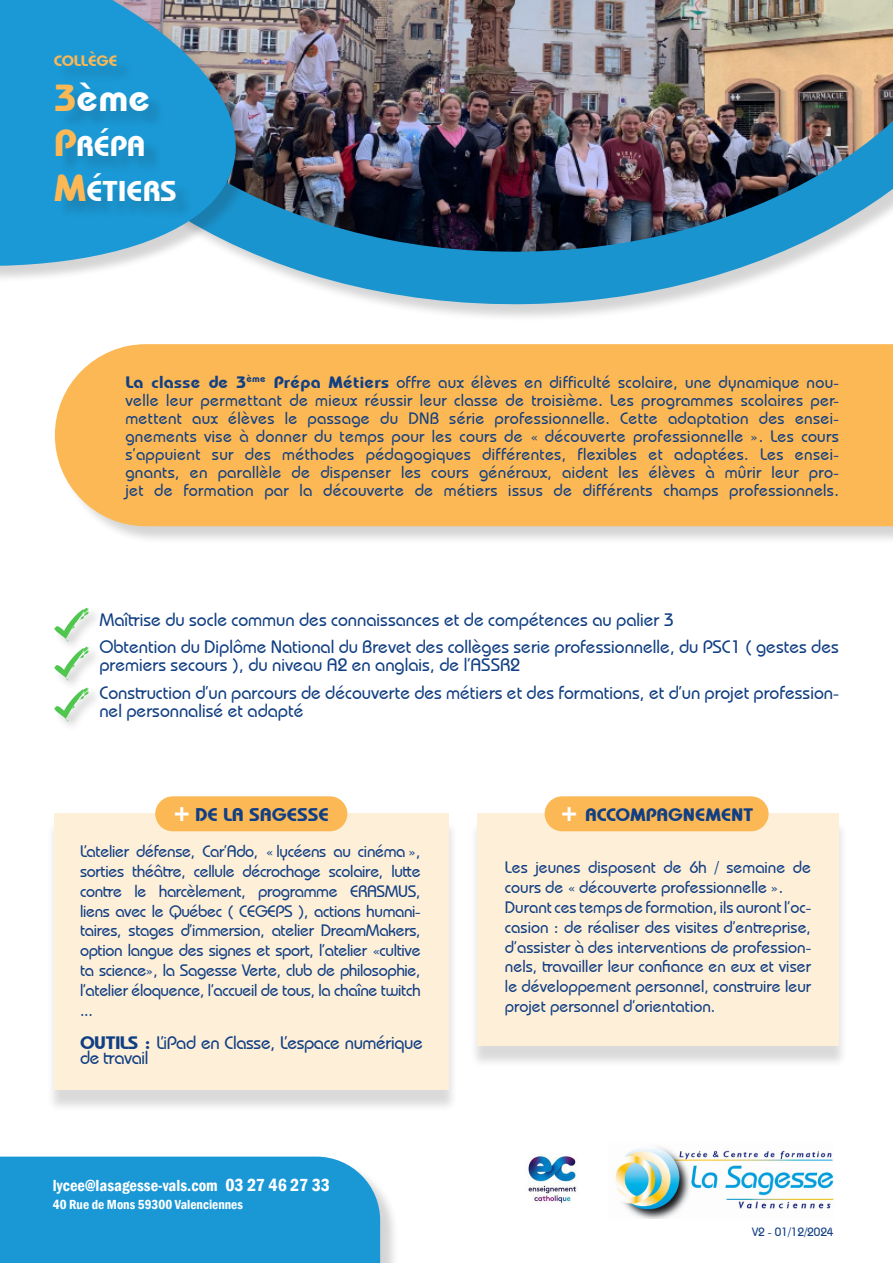
<style>
.page{position:relative;width:893px;height:1263px;background:#fff}
.page>*{position:absolute;margin:0;border:0;box-sizing:border-box;transform-origin:0 0}
.t1{font:700 37.5px "Mandala";color:#fff}
.t2{font:700 28.5px "Mandala";color:#fff}
.t3{font:700 18.3px "Mandala";color:#113f83}
.t4{font:18px/18px "Mandala";color:#113f83}
.t5{font:18px/15px "Mandala";letter-spacing:-.02em;color:#113f83}
.t6{font:700 18px "Mandala";color:#113f83}
.t7{font:16.5px/19.8px "Mandala";color:#113f83;text-align:justify}
.t8{font:600 condensed 16.5px "Franklin Gothic";color:#fff}
.t9{font:700 15px "Mandala";color:#fcb855}
.t10{font:600 condensed 13.5px "Franklin Gothic";color:#fff}
.t11{font:12px "Mandala";color:#113f83}
.s1{color:#fcb855}
.s2{font-size:37.5px;color:#fcb855}
.s3{font-weight:700}
.s4{font-size:27px;color:#fff}
.s5{font-size:18px}
</style>
<div class="page">
<div style="left:47px;top:820px;width:411px;height:293px;background:#231f20;opacity:.75"></div>
<div style="left:54px;top:813px;width:395px;height:277px;background:#feefd9"></div>
<div style="left:155px;top:796px;width:192px;height:35px;background:#fcb855;border-radius:17px"></div>
<img style="left:253px;top:0;width:640px;height:317px">
<div style="left:53px;top:606px;width:49px;height:49px;background:#231f20;opacity:.23"></div>
<div style="left:53px;top:645px;width:49px;height:49px;background:#231f20;opacity:.23"></div>
<svg style="left:54px;top:607px;width:35px;height:74px"></svg>
<div style="left:53px;top:686px;width:49px;height:49px;background:#231f20;opacity:.23"></div>
<svg style="left:54px;top:687px;width:35px;height:35px"></svg>
<svg style="left:0;top:0;width:253px;height:278px;background:#51a1c9"></svg>
<div style="left:57px;top:54px;width:137px;height:166px;background:#231f20;opacity:.19"></div>
<div style="left:57px;top:346px;width:836px;height:199px;background:#231f20;opacity:.19"></div>
<div style="left:55px;top:344px;width:838px;height:182px;background:#fcb855"></div>
<div style="left:470px;top:820px;width:378px;height:248px;background:#231f20;opacity:.75"></div>
<div style="left:477px;top:813px;width:362px;height:232px;background:#feefd9"></div>
<div style="left:545px;top:796px;width:224px;height:35px;background:#fcb855;border-radius:17px"></div>
<img style="left:615px;top:1147px;width:218px;height:72px">
<div style="left:0;top:1159px;width:399px;height:104px;background:#231f20;opacity:.19"></div>
<div style="left:0;top:1156px;width:380px;height:107px;background:#1a98d6"></div>
<img style="left:528px;top:1155px;width:49px;height:49px">
<p class="t9" style="left:54px;top:52px;width:65px">COLLÈGE</p>
<p class="t1" style="left:54px;top:75px;width:98px"><span class="s1">3</span>ème</p>
<p class="t2" style="left:54px;top:128px;width:93px"><span class="s2">P</span>RÉPA</p>
<p class="t2" style="left:54px;top:173px;width:124px"><span class="s2">M</span>ÉTIERS</p>
<p class="t7" style="left:125px;top:373px;width:715px;line-height:18px"><span class="s3">La classe de 3</span><sup>ème</sup> <span class="s3">Prépa Métiers</span> offre aux élèves en difficulté scolaire, une dynamique nou&shy;velle leur permettant de mieux réussir leur classe de troisième. Les programmes scolaires per&shy;mettent aux élèves le passage du DNB série professionnelle. Cette adaptation des ensei&shy;gnements vise à donner du temps pour les cours de « découverte professionnelle ». Les cours s’appuient sur des méthodes pédagogiques différentes, flexibles et adaptées. Les ensei&shy;gnants, en parallèle de dispenser les cours généraux, aident les élèves à mûrir leur pro&shy;jet de formation par la découverte de métiers issus de différents champs professionnels.</p>
<p class="t4" style="left:99px;top:610px;width:576px">Maîtrise du socle commun des connaissances et de compétences au palier 3</p>
<p class="t4" style="left:99px;top:637px;width:741px">Obtention du Diplôme National du Brevet des collèges serie professionnelle, du PSC1 ( gestes des premiers secours ), du niveau A2 en anglais, de l’ASSR2</p>
<p class="t4" style="left:99px;top:683px;width:741px">Construction d’un parcours de découverte des métiers et des formations, et d’un projet profession&shy;nel personnalisé et adapté</p>
<p class="t3" style="left:174px;top:803px;width:156px"><span class="s4">+</span> DE LA SAGESSE</p>
<p class="t7" style="left:80px;top:841px;width:342px">L’atelier défense, Car’Ado, « lycéens au cinéma », sorties théâtre, cellule décrochage scolaire, lutte contre le harcèlement, programme ERASMUS, liens avec le Québec ( CEGEPS ), actions humani&shy;taires, stages d’immersion, atelier DreamMakers, option langue des signes et sport, l’atelier «cultive ta science», la Sagesse Verte, club de philosophie, l’atelier éloquence, l’accueil de tous, la chaîne twitch ...</p>
<p class="t5" style="left:80px;top:1035px;width:344px"><span class="s3">OUTILS :</span> L’iPad en Classe, L’espace numérique de travail</p>
<p class="t8" style="left:53px;top:1174px;width:279px">lycee@lasagesse-vals.com <span class="s5">03 27 46 27 33</span></p>
<p class="t10" style="left:53px;top:1195px;width:192px">40 Rue de Mons 59300 Valenciennes</p>
<p class="t6" style="left:561px;top:803px;width:193px"><span class="s4">+</span> ACCOMPAGNEMENT</p>
<p class="t7" style="left:505px;top:857px;width:308px">Les jeunes disposent de 6h / semaine de cours de « découverte professionnelle ».</p>
<p class="t7" style="left:505px;top:897px;width:308px">Durant ces temps de formation, ils auront l’oc&shy;casion : de réaliser des visites d’entreprise, d’assister à des interventions de profession&shy;nels, travailler leur confiance en eux et viser le développement personnel, construire leur projet personnel d’orientation.</p>
<p class="t11" style="left:752px;top:1224px;width:83px">V2 - 01/12/2024</p>
</div>
